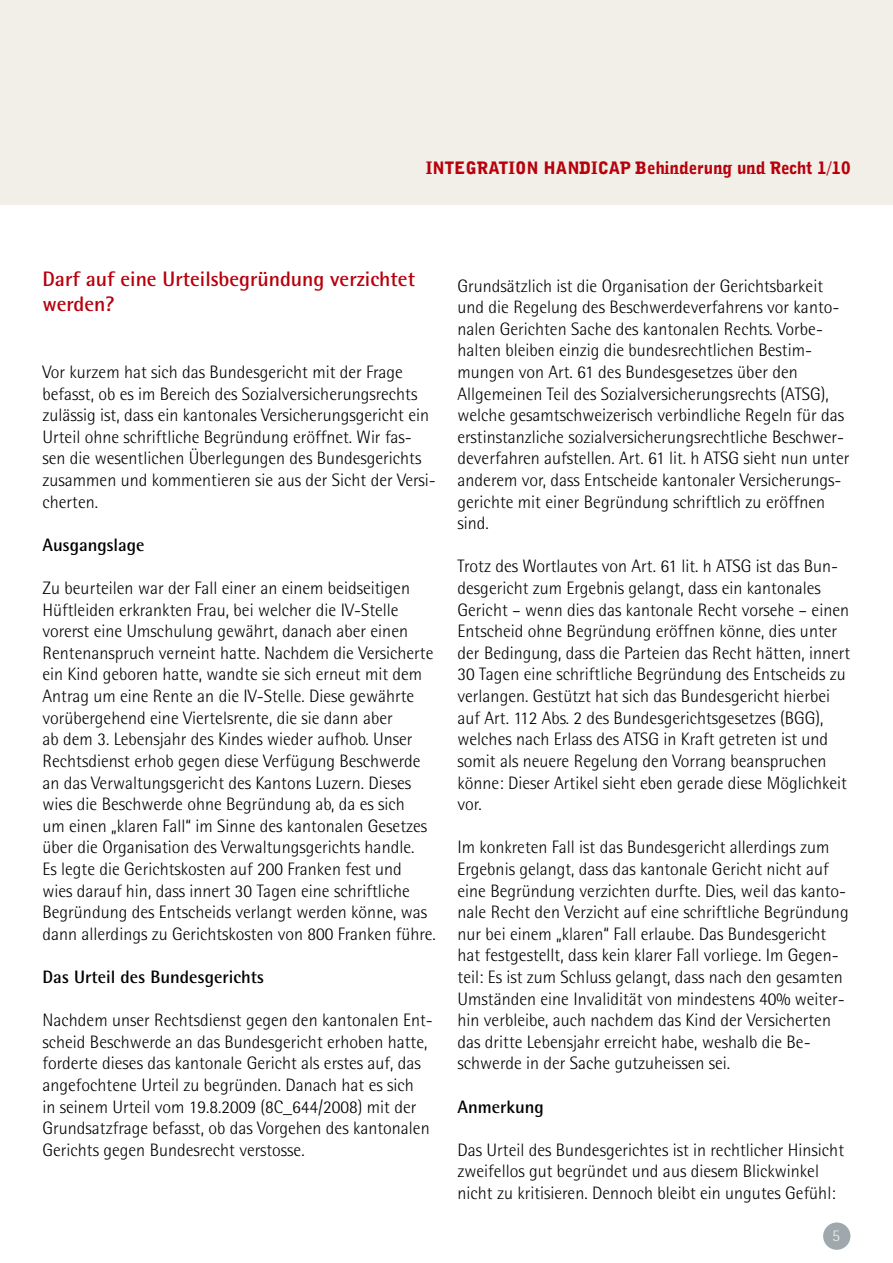
<style>
.page{position:relative;width:893px;height:1263px;background:#fff}
.page>*{position:absolute;margin:0;border:0;box-sizing:border-box;transform-origin:0 0}
.t1{font:700 21px/25.2px "Agfa Rotis Semisans";color:#b7000c}
.t2{font:300 18px/21.6px "Agfa Rotis Semisans";color:#000}
.t3{font:700 18px "Agfa Rotis Semisans";color:#000}
.t4{font:900 17.1px "Avid Gothic";color:#b7000c}
</style>
<div class="page">
<div style="left:0;top:0;width:893px;height:205px;background:#f1efe7"></div>
<div style="left:823px;top:1222px;width:27px;height:28px;background:#9fa8ac;border-radius:50%"></div>
<p class="t4" style="left:426px;top:156px;width:426px">INTEGRATION HANDICAP Behinderung und Recht 1/10</p>
<p class="t1" style="left:43px;top:266px;width:374px">Darf auf eine Urteilsbegründung verzichtet werden?</p>
<p class="t2" style="left:43px;top:361px;width:395px">Vor kurzem hat sich das Bundesgericht mit der Frage befasst, ob es im Bereich des Sozialversicherungsrechts zulässig ist, dass ein kantonales Versicherungsgericht ein Urteil ohne schriftliche Begründung eröffnet. Wir fas&shy;sen die wesentlichen Überlegungen des Bundesgerichts zusammen und kommentieren sie aus der Sicht der Versi&shy;cherten.</p>
<p class="t3" style="left:43px;top:534px;width:103px">Ausgangslage</p>
<p class="t2" style="left:43px;top:577px;width:395px">Zu beurteilen war der Fall einer an einem beidseitigen Hüftleiden erkrankten Frau, bei welcher die IV-Stelle vorerst eine Umschulung gewährt, danach aber einen Rentenanspruch verneint hatte. Nachdem die Versicherte ein Kind geboren hatte, wandte sie sich erneut mit dem Antrag um eine Rente an die IV-Stelle. Diese gewährte vorübergehend eine Viertelsrente, die sie dann aber<br>ab dem 3. Lebensjahr des Kindes wieder aufhob. Unser Rechtsdienst erhob gegen diese Verfügung Beschwerde an das Verwaltungsgericht des Kantons Luzern. Dieses wies die Beschwerde ohne Begründung ab, da es sich<br>um einen „klaren Fall“ im Sinne des kantonalen Gesetzes über die Organisation des Verwaltungsgerichts handle.<br>Es legte die Gerichtskosten auf 200 Franken fest und wies darauf hin, dass innert 30 Tagen eine schriftliche Begründung des Entscheids verlangt werden könne, was dann allerdings zu Gerichtskosten von 800 Franken führe.</p>
<p class="t3" style="left:43px;top:966px;width:223px">Das Urteil des Bundesgerichts</p>
<p class="t2" style="left:43px;top:1009px;width:392px">Nachdem unser Rechtsdienst gegen den kantonalen Ent&shy;scheid Beschwerde an das Bundesgericht erhoben hatte, forderte dieses das kantonale Gericht als erstes auf, das angefochtene Urteil zu begründen. Danach hat es sich<br>in seinem Urteil vom 1 9.8.2009 (8C_644/2008) mit der Grundsatzfrage befasst, ob das Vorgehen des kantonalen Gerichts gegen Bundesrecht verstosse.</p>
<p class="t2" style="left:458px;top:275px;width:393px">Grundsätzlich ist die Organisation der Gerichtsbarkeit und die Regelung des Beschwerdeverfahrens vor kanto&shy;nalen Gerichten Sache des kantonalen Rechts. Vorbe&shy;halten bleiben einzig die bundesrechtlichen Bestim&shy;mungen von Art. 61 des Bundesgesetzes über den Allgemeinen Teil des Sozialversicherungsrechts (ATSG), welche gesamtschweizerisch verbindliche Regeln für das erstinstanzliche sozialversicherungsrechtliche Beschwer&shy;deverfahren aufstellen. Art. 61 lit. h ATSG sieht nun unter anderem vor, dass Entscheide kantonaler Versicherungs&shy;gerichte mit einer Begründung schriftlich zu eröffnen sind.</p>
<p class="t2" style="left:458px;top:556px;width:394px">Trotz des Wortlautes von Art. 61 lit. h ATSG ist das Bun&shy;desgericht zum Ergebnis gelangt, dass ein kantonales Gericht – wenn dies das kantonale Recht vorsehe – einen Entscheid ohne Begründung eröffnen könne, dies unter der Bedingung, dass die Parteien das Recht hätten, innert 30 Tagen eine schriftliche Begründung des Entscheids zu verlangen. Gestützt hat sich das Bundesgericht hierbei auf Art. 11 2 Abs. 2 des Bundesgerichtsgesetzes (BGG), welches nach Erlass des ATSG in Kraft getreten ist und somit als neuere Regelung den Vorrang beanspruchen könne: Dieser Artikel sieht eben gerade diese Möglichkeit vor.</p>
<p class="t2" style="left:458px;top:836px;width:393px">Im konkreten Fall ist das Bundesgericht allerdings zum Ergebnis gelangt, dass das kantonale Gericht nicht auf eine Begründung verzichten durfte. Dies, weil das kanto&shy;nale Recht den Verzicht auf eine schriftliche Begründung nur bei einem „klaren“ Fall erlaube. Das Bundesgericht hat festgestellt, dass kein klarer Fall vorliege. Im Gegen&shy;teil: Es ist zum Schluss gelangt, dass nach den gesamten Umständen eine Invalidität von mindestens 40% weiter&shy;hin verbleibe, auch nachdem das Kind der Versicherten das dritte Lebensjahr erreicht habe, weshalb die Be&shy;schwerde in der Sache gutzuheissen sei.</p>
<p class="t3" style="left:458px;top:1095px;width:88px">Anmerkung</p>
<p class="t2" style="left:458px;top:1139px;width:388px">Das Urteil des Bundesgerichtes ist in rechtlicher Hinsicht zweifellos gut begründet und aus diesem Blickwinkel nicht zu kritisieren. Dennoch bleibt ein ungutes Gefühl:</p>
</div>
